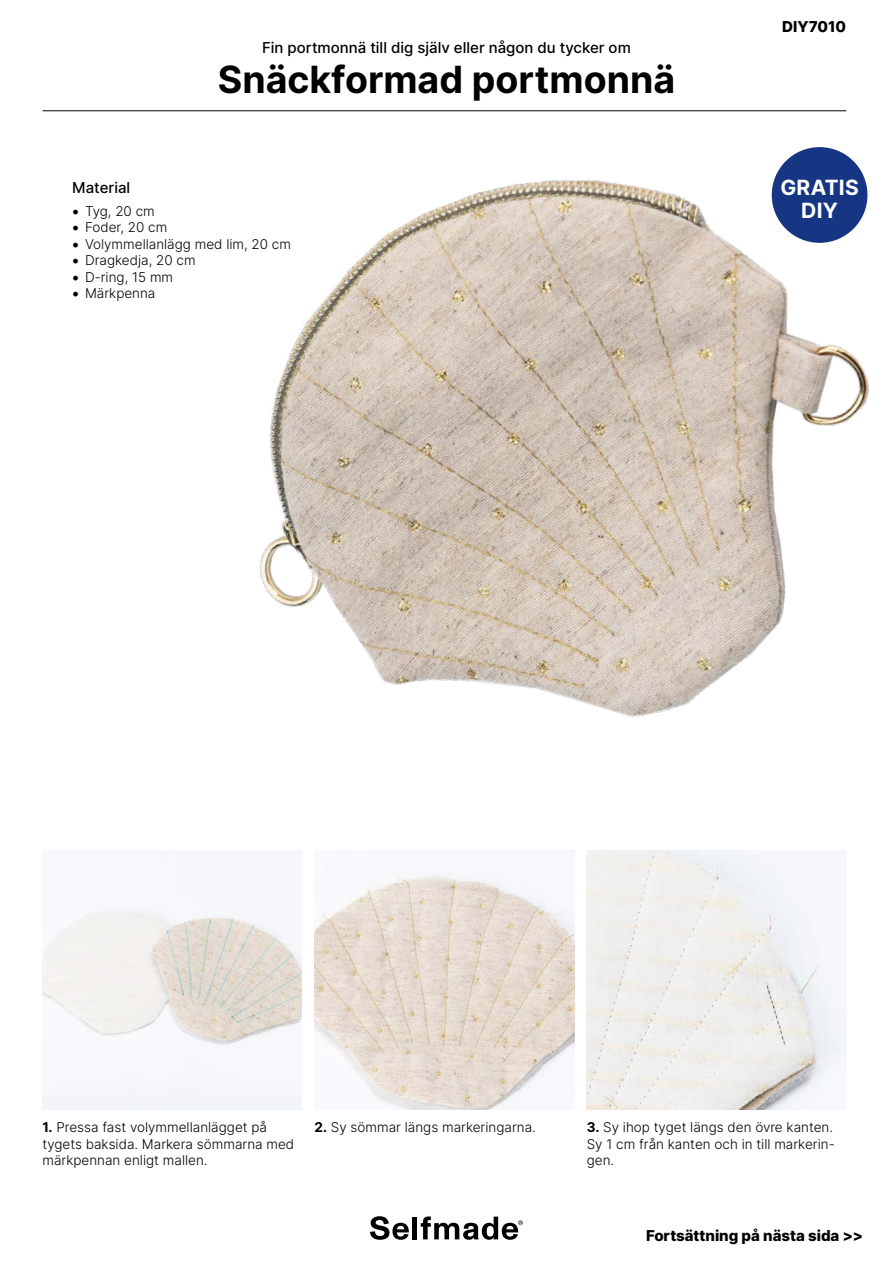
<style>
.page{position:relative;width:893px;height:1263px;background:#fff}
.page>*{position:absolute;margin:0;border:0;box-sizing:border-box;transform-origin:0 0}
.t1{font:700 37.5px "Inter";color:#000}
.t2{font:700 21px/22.5px "Inter";letter-spacing:.01em;color:#fff;text-align:center}
.t3{font:500 15px "Inter";color:#000}
.t4{font:800 15px "Inter";color:#000}
.t5{font:300 13.5px/16.5px "Inter";color:#000}
.s1{font-family:"Minion Pro";font-weight:400;font-size:18px}
.s2{font-weight:700}
</style>
<div class="page">
<svg style="left:370px;top:1216px;width:39px;height:24px"></svg>
<hr style="left:413px;top:1216px;width:4px;height:23px;background:#000">
<svg style="left:421px;top:1216px;width:102px;height:24px"></svg>
<img style="left:259px;top:159px;width:611px;height:558px">
<hr style="left:43px;top:111px;width:803px;height:1px;background:#000">
<div style="left:772px;top:147px;width:95px;height:96px;background:#163683;border-radius:50%"></div>
<img style="left:43px;top:899px;width:259px;height:211px">
<img style="left:315px;top:850px;width:259px;height:260px">
<img style="left:587px;top:850px;width:259px;height:260px">
<p class="t3" style="left:262px;top:37px;width:370px">Fin portmonnä till dig själv eller någon du tycker om</p>
<h1 class="t1" style="left:218px;top:52px;width:459px">Snäckformad portmonnä</h1>
<p class="t3" style="left:72px;top:177px;width:60px">Material</p>
<p class="t5" style="left:72px;top:202px;width:84px"><span class="s1">•</span> Tyg, 20 cm</p>
<p class="t5" style="left:72px;top:219px;width:97px"><span class="s1">•</span> Foder, 20 cm</p>
<p class="t5" style="left:72px;top:235px;width:220px"><span class="s1">•</span> Volymmellanlägg med lim, 20 cm</p>
<p class="t5" style="left:72px;top:252px;width:125px"><span class="s1">•</span> Dragkedja, 20 cm</p>
<p class="t5" style="left:72px;top:268px;width:102px"><span class="s1">•</span> D-ring, 15 mm</p>
<p class="t5" style="left:72px;top:285px;width:85px"><span class="s1">•</span> Märkpenna</p>
<p class="t4" style="left:782px;top:15px;width:65px">DIY7010</p>
<h2 class="t2" style="left:780px;top:176px;width:80px">GRATIS<br>DIY</h2>
<p class="t5" style="left:43px;top:1119px;width:253px"><span class="s2">1.</span> Pressa fast volymmellanlägget på tygets baksida. Markera sömmarna med märkpennan enligt mallen.</p>
<p class="t5" style="left:315px;top:1119px;width:223px"><span class="s2">2.</span> Sy sömmar längs markeringarna.</p>
<p class="t5" style="left:587px;top:1119px;width:249px"><span class="s2">3.</span> Sy ihop tyget längs den övre kanten.<br>Sy 1 cm från kanten och in till markerin&shy;gen.</p>
<p class="t4" style="left:646px;top:1225px;width:219px">Fortsättning på nästa sida &gt;&gt;</p>
</div>
